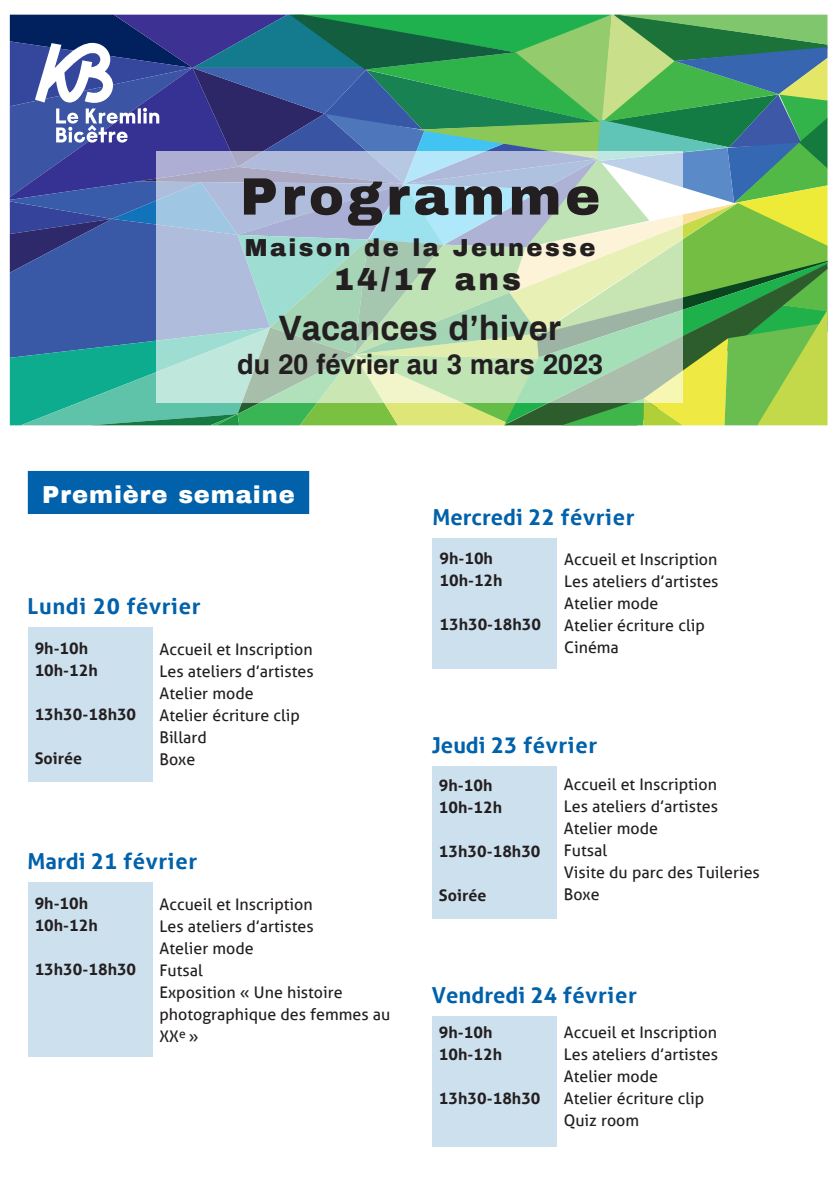
<style>
.page{position:relative;width:840px;height:1191px;background:#fff}
.page>*{position:absolute;margin:0;border:0;box-sizing:border-box;transform-origin:0 0}
.t1{font:900 52.6px "Archivo";letter-spacing:.07em;color:#231f20}
.t2{font:700 34.4px "Archivo";color:#231f20}
.t3{font:900 31px "Archivo";letter-spacing:.1em;color:#231f20}
.t4{font:700 27.6px "Archivo";letter-spacing:-.01em;color:#231f20}
.t5{font:900 24px "Archivo";letter-spacing:.1em;color:#231f20}
.t6{font:900 24px "Archivo";letter-spacing:.04em;color:#fff}
.t7{font:700 22px "Aller";letter-spacing:.03em;color:#0161aa}
.t8{font:700 22px "Aller";color:#0161aa}
.t9{font:16px/22px "Aller";color:#231f20}
.t10{font:700 16px/22px "Aller";color:#231f20}
</style>
<div class="page">
<svg style="left:10px;top:15px;width:817px;height:410px;background:#78a698"></svg>
<div style="left:26px;top:469px;width:285px;height:47px;background:#0161aa"></div>
<div style="left:24px;top:467px;width:289px;height:51px;border:4px solid #fff"></div>
<div style="left:28px;top:627px;width:124px;height:154px;background:#cde0ee"></div>
<div style="left:432px;top:538px;width:125px;height:131px;background:#cde0ee"></div>
<div style="left:28px;top:882px;width:124px;height:174px;background:#cde0ee"></div>
<div style="left:432px;top:766px;width:124px;height:152px;background:#cde0ee"></div>
<div style="left:432px;top:1016px;width:124px;height:131px;background:#cde0ee"></div>
<h1 class="t1" style="left:240px;top:164px;width:361px">Programme</h1>
<h3 class="t5" style="left:245px;top:233px;width:352px">Maison de la Jeunesse</h3>
<h3 class="t3" style="left:333px;top:261px;width:189px">14/17 ans</h3>
<h2 class="t2" style="left:279px;top:303px;width:284px">Vacances d’hiver</h2>
<h3 class="t4" style="left:237px;top:344px;width:367px">du 20 février au 3 mars 2023</h3>
<h3 class="t6" style="left:42px;top:480px;width:254px">Première semaine</h3>
<h3 class="t7" style="left:28px;top:592px;width:174px">Lundi 20 février</h3>
<p class="t10" style="left:35px;top:637px;width:65px">9h-10h<br>10h-12h</p>
<p class="t10" style="left:35px;top:703px;width:103px">13h30-18h30</p>
<p class="t10" style="left:35px;top:747px;width:49px">Soirée</p>
<p class="t9" style="left:159px;top:638px;width:156px">Accueil et Inscription<br>Les ateliers d’artistes<br>Atelier mode<br>Atelier écriture clip<br>Billard<br>Boxe</p>
<h3 class="t7" style="left:28px;top:847px;width:171px">Mardi 21 février</h3>
<p class="t10" style="left:35px;top:892px;width:65px">9h-10h<br>10h-12h</p>
<p class="t10" style="left:35px;top:958px;width:103px">13h30-18h30</p>
<p class="t9" style="left:159px;top:893px;width:232px">Accueil et Inscription<br>Les ateliers d’artistes<br>Atelier mode<br>Futsal<br>Exposition « Une histoire photographique des femmes au<br>XX<sup>e</sup> »</p>
<h3 class="t8" style="left:432px;top:504px;width:204px">Mercredi 22 février</h3>
<p class="t10" style="left:439px;top:547px;width:65px">9h-10h<br>10h-12h</p>
<p class="t10" style="left:439px;top:613px;width:103px">13h30-18h30</p>
<p class="t9" style="left:564px;top:548px;width:156px">Accueil et Inscription<br>Les ateliers d’artistes<br>Atelier mode<br>Atelier écriture clip<br>Cinéma</p>
<h3 class="t7" style="left:432px;top:732px;width:167px">Jeudi 23 février</h3>
<p class="t10" style="left:439px;top:774px;width:65px">9h-10h<br>10h-12h</p>
<p class="t10" style="left:439px;top:840px;width:103px">13h30-18h30</p>
<p class="t10" style="left:439px;top:884px;width:49px">Soirée</p>
<p class="t9" style="left:563px;top:773px;width:197px">Accueil et Inscription<br>Les ateliers d’artistes<br>Atelier mode<br>Futsal<br>Visite du parc des Tuileries<br>Boxe</p>
<h3 class="t8" style="left:432px;top:981px;width:206px">Vendredi 24 février</h3>
<p class="t10" style="left:439px;top:1021px;width:65px">9h-10h<br>10h-12h</p>
<p class="t10" style="left:439px;top:1087px;width:103px">13h30-18h30</p>
<p class="t9" style="left:563px;top:1021px;width:156px">Accueil et Inscription<br>Les ateliers d’artistes<br>Atelier mode<br>Atelier écriture clip<br>Quiz room</p>
</div>
